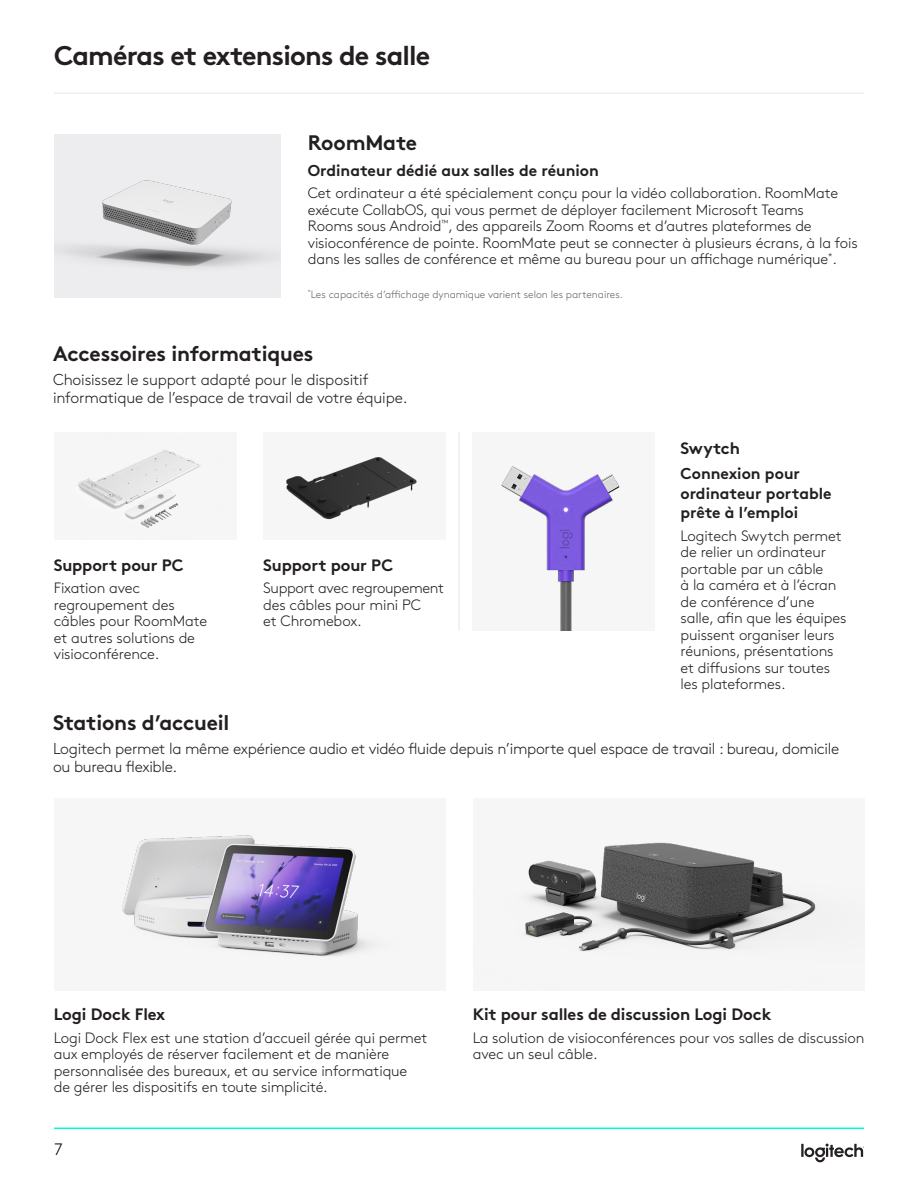
<style>
.page{position:relative;width:918px;height:1188px;background:#fff}
.page>*{position:absolute;margin:0;border:0;box-sizing:border-box;transform-origin:0 0}
.Page_Title{font:700 27px "Brown Pro";letter-spacing:-.03em;color:#231f20}
.Header_1{font:700 21px "Brown Pro";letter-spacing:-.01em;color:#231f20}
.Subhead_1{font:700 16.5px "Brown Pro";letter-spacing:-.01em;color:#231f20}
.t1{font:300 16.5px "Brown Pro";color:#000}
.Body_1_intro{font:300 15.75px/18px "Brown Pro";letter-spacing:-.02em;color:#231f20}
.t2{font:700 15.75px/19.5px "Brown Pro";color:#231f20}
.Body_1{font:300 15px/16.5px "Brown Pro";letter-spacing:-.01em;color:#231f20}
.Body_1_intro-2{font:300 15px/16.5px "Brown Pro";letter-spacing:-.01em;color:#231f20}
.t3{font:300 10.5px "Brown Pro";color:#636366}
</style>
<div class="page">
<div style="left:54px;top:432px;width:182px;height:108px;background:#f6f6f7"></div>
<img style="left:78px;top:450px;width:123px;height:78px">
<img style="left:122px;top:835px;width:270px;height:123px">
<img style="left:516px;top:842px;width:348px;height:111px">
<div style="left:473px;top:432px;width:182px;height:199px;background:#f6f6f7"></div>
<img style="left:501px;top:466px;width:119px;height:165px">
<div style="left:263px;top:432px;width:183px;height:108px;background:#f6f6f7"></div>
<img style="left:286px;top:457px;width:131px;height:63px">
<hr style="left:458px;top:432px;width:2px;height:199px;background:#ededf0">
<div style="left:54px;top:135px;width:226px;height:163px;background:#ededf0"></div>
<img style="left:61px;top:180px;width:211px;height:88px">
<svg style="left:801px;top:1144px;width:63px;height:18px"></svg>
<hr style="left:54px;top:92px;width:810px;height:2px;background:#eee">
<hr style="left:54px;top:1128px;width:810px;height:1px;background:#00fdcf">
<p class="Page_Title" style="left:54px;top:34px;width:378px">Caméras et extensions de salle</p>
<p class="Header_1" style="left:308px;top:126px;width:111px">RoomMate</p>
<p class="t2" style="left:308px;top:159px;width:293px">Ordinateur dédié aux salles de réunion</p>
<p class="Body_1_intro-2" style="left:308px;top:184px;width:551px">Cet ordinateur a été spécialement conçu pour la vidéo collaboration. RoomMate exécute CollabOS, qui vous permet de déployer facilement Microsoft Teams<br>Rooms sous Android<sup>™</sup>, des appareils Zoom Rooms et d’autres plateformes de visioconférence de pointe. RoomMate peut se connecter à plusieurs écrans, à la fois dans les salles de conférence et même au bureau pour un affichage numérique<sup>*</sup>.</p>
<p class="t3" style="left:308px;top:287px;width:317px"><sup>*</sup>Les capacités d’affichage dynamique varient selon les partenaires.</p>
<p class="Header_1" style="left:53px;top:337px;width:262px">Accessoires informatiques</p>
<p class="Body_1_intro" style="left:53px;top:370px;width:356px">Choisissez le support adapté pour le dispositif informatique de l’espace de travail de votre équipe.</p>
<p class="Subhead_1" style="left:54px;top:551px;width:131px">Support pour PC</p>
<p class="Body_1" style="left:54px;top:579px;width:155px">Fixation avec regroupement des câbles pour RoomMate et autres solutions de visioconférence.</p>
<p class="Subhead_1" style="left:263px;top:551px;width:131px">Support pour PC</p>
<p class="Body_1" style="left:263px;top:579px;width:182px">Support avec regroupement des câbles pour mini PC<br>et Chromebox.</p>
<p class="Subhead_1" style="left:681px;top:434px;width:61px">Swytch</p>
<p class="t2" style="left:681px;top:462px;width:153px">Connexion pour ordinateur portable prête à l’emploi</p>
<p class="Body_1" style="left:681px;top:526px;width:168px">Logitech Swytch permet de relier un ordinateur portable par un câble<br>à la caméra et à l’écran de conférence d’une salle, afin que les équipes puissent organiser leurs réunions, présentations et diffusions sur toutes les plateformes.</p>
<p class="Header_1" style="left:53px;top:705px;width:178px">Stations d’accueil</p>
<p class="Body_1_intro" style="left:53px;top:738px;width:788px">Logitech permet la même expérience audio et vidéo fluide depuis n’importe quel espace de travail : bureau, domicile ou bureau flexible.</p>
<p class="Subhead_1" style="left:54px;top:1001px;width:113px">Logi Dock Flex</p>
<p class="Body_1" style="left:54px;top:1028px;width:375px">Logi Dock Flex est une station d’accueil gérée qui permet aux employés de réserver facilement et de manière personnalisée des bureaux, et au service informatique<br>de gérer les dispositifs en toute simplicité.</p>
<p class="t1" style="left:54px;top:1137px;width:10px">7</p>
<p class="Subhead_1" style="left:473px;top:1001px;width:300px">Kit pour salles de discussion Logi Dock</p>
<p class="Body_1" style="left:473px;top:1028px;width:393px">La solution de visioconférences pour vos salles de discussion avec un seul câble.</p>
</div>
